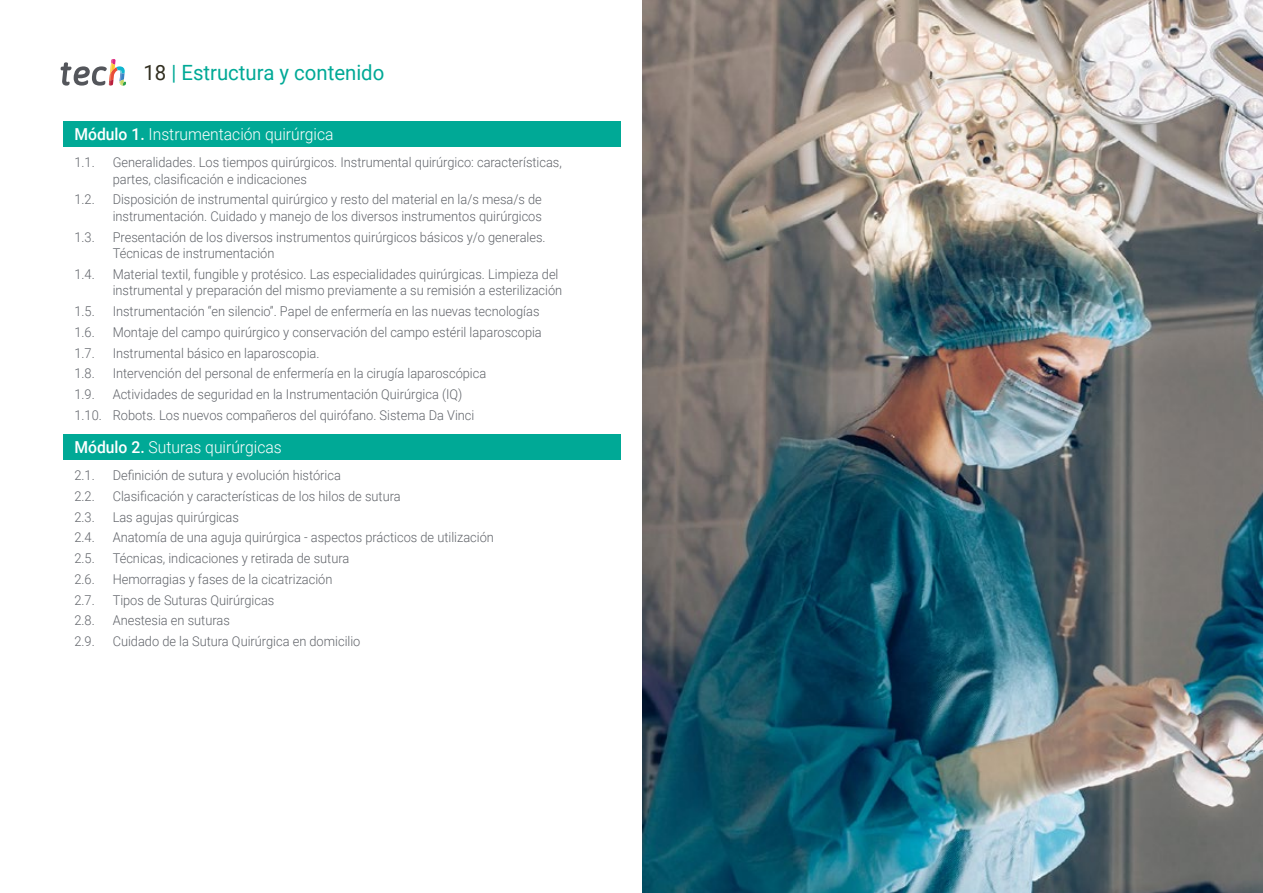
<style>
.page{position:relative;width:1263px;height:893px;background:#fff}
.page>*{position:absolute;margin:0;border:0;box-sizing:border-box;transform-origin:0 0}
.t1{font:21px "Roboto";color:#00a996}
.t2{font:300 16.5px "Roboto";color:#fff;scale:.95 1}
.t3{font:300 13.5px/16.5px "Roboto";color:#61646a;scale:.95 1}
.s1{color:#312e20}
.s2{font-weight:500}
</style>
<div class="page">
<div style="left:63px;top:121px;width:558px;height:25px;background:#00a996"></div>
<div style="left:63px;top:434px;width:558px;height:25px;background:#00a996"></div>
<img style="left:642px;top:0;width:621px;height:893px">
<svg style="left:61px;top:59px;width:65px;height:27px"></svg>
<h1 class="t1" style="left:144px;top:57px;width:242px"><span class="s1">18</span> | Estructura y contenido</h1>
<p class="t2" style="left:74px;top:123px;width:274px"><span class="s2">Módulo 1.</span> Instrumentación quirúrgica</p>
<p class="t3" style="left:74px;top:154px;width:23px">1.1.</p>
<p class="t3" style="left:113px;top:154px;width:474px">Generalidades. Los tiempos quirúrgicos. Instrumental quirúrgico: características, partes, clasificación e indicaciones</p>
<p class="t3" style="left:74px;top:191px;width:23px">1.2.</p>
<p class="t3" style="left:113px;top:191px;width:453px">Disposición de instrumental quirúrgico y resto del material en la/s mesa/s de instrumentación. Cuidado y manejo de los diversos instrumentos quirúrgicos</p>
<p class="t3" style="left:74px;top:228px;width:23px">1.3.</p>
<p class="t3" style="left:113px;top:228px;width:457px">Presentación de los diversos instrumentos quirúrgicos básicos y/o generales.<br>Técnicas de instrumentación</p>
<p class="t3" style="left:74px;top:265px;width:23px">1.4.</p>
<p class="t3" style="left:113px;top:265px;width:475px">Material textil, fungible y protésico. Las especialidades quirúrgicas. Limpieza del instrumental y preparación del mismo previamente a su remisión a esterilización</p>
<p class="t3" style="left:74px;top:303px;width:23px">1.5.</p>
<p class="t3" style="left:113px;top:303px;width:451px">Instrumentación “en silencio”. Papel de enfermería en las nuevas tecnologías</p>
<p class="t3" style="left:74px;top:323px;width:23px">1.6.</p>
<p class="t3" style="left:113px;top:323px;width:453px">Montaje del campo quirúrgico y conservación del campo estéril laparoscopia</p>
<p class="t3" style="left:74px;top:344px;width:23px">1.7.</p>
<p class="t3" style="left:113px;top:344px;width:219px">Instrumental básico en laparoscopia.</p>
<p class="t3" style="left:74px;top:365px;width:23px">1.8.</p>
<p class="t3" style="left:113px;top:365px;width:395px">Intervención del personal de enfermería en la cirugía laparoscópica</p>
<p class="t3" style="left:74px;top:385px;width:23px">1.9.</p>
<p class="t3" style="left:74px;top:383px;width:423px;line-height:20.7px;text-indent:38px">Actividades de seguridad en la Instrumentación Quirúrgica (IQ)<br>1.10. Robots. Los nuevos compañeros del quirófano. Sistema Da Vinci</p>
<p class="t2" style="left:74px;top:436px;width:220px"><span class="s2">Módulo 2.</span> Suturas quirúrgicas</p>
<p class="t3" style="left:74px;top:467px;width:23px">2.1.</p>
<p class="t3" style="left:113px;top:467px;width:242px">Definición de sutura y evolución histórica</p>
<p class="t3" style="left:74px;top:487px;width:23px">2.2.</p>
<p class="t3" style="left:113px;top:487px;width:305px">Clasificación y características de los hilos de sutura</p>
<p class="t3" style="left:74px;top:508px;width:23px">2.3.</p>
<p class="t3" style="left:113px;top:508px;width:134px">Las agujas quirúrgicas</p>
<p class="t3" style="left:74px;top:529px;width:23px">2.4.</p>
<p class="t3" style="left:113px;top:529px;width:403px">Anatomía de una aguja quirúrgica - aspectos prácticos de utilización</p>
<p class="t3" style="left:74px;top:550px;width:23px">2.5.</p>
<p class="t3" style="left:113px;top:550px;width:251px">Técnicas, indicaciones y retirada de sutura</p>
<p class="t3" style="left:74px;top:570px;width:23px">2.6.</p>
<p class="t3" style="left:113px;top:570px;width:233px">Hemorragias y fases de la cicatrización</p>
<p class="t3" style="left:74px;top:591px;width:23px">2.7.</p>
<p class="t3" style="left:113px;top:591px;width:172px">Tipos de Suturas Quirúrgicas</p>
<p class="t3" style="left:74px;top:612px;width:23px">2.8.</p>
<p class="t3" style="left:113px;top:612px;width:125px">Anestesia en suturas</p>
<p class="t3" style="left:74px;top:633px;width:23px">2.9.</p>
<p class="t3" style="left:113px;top:633px;width:262px">Cuidado de la Sutura Quirúrgica en domicilio</p>
</div>
